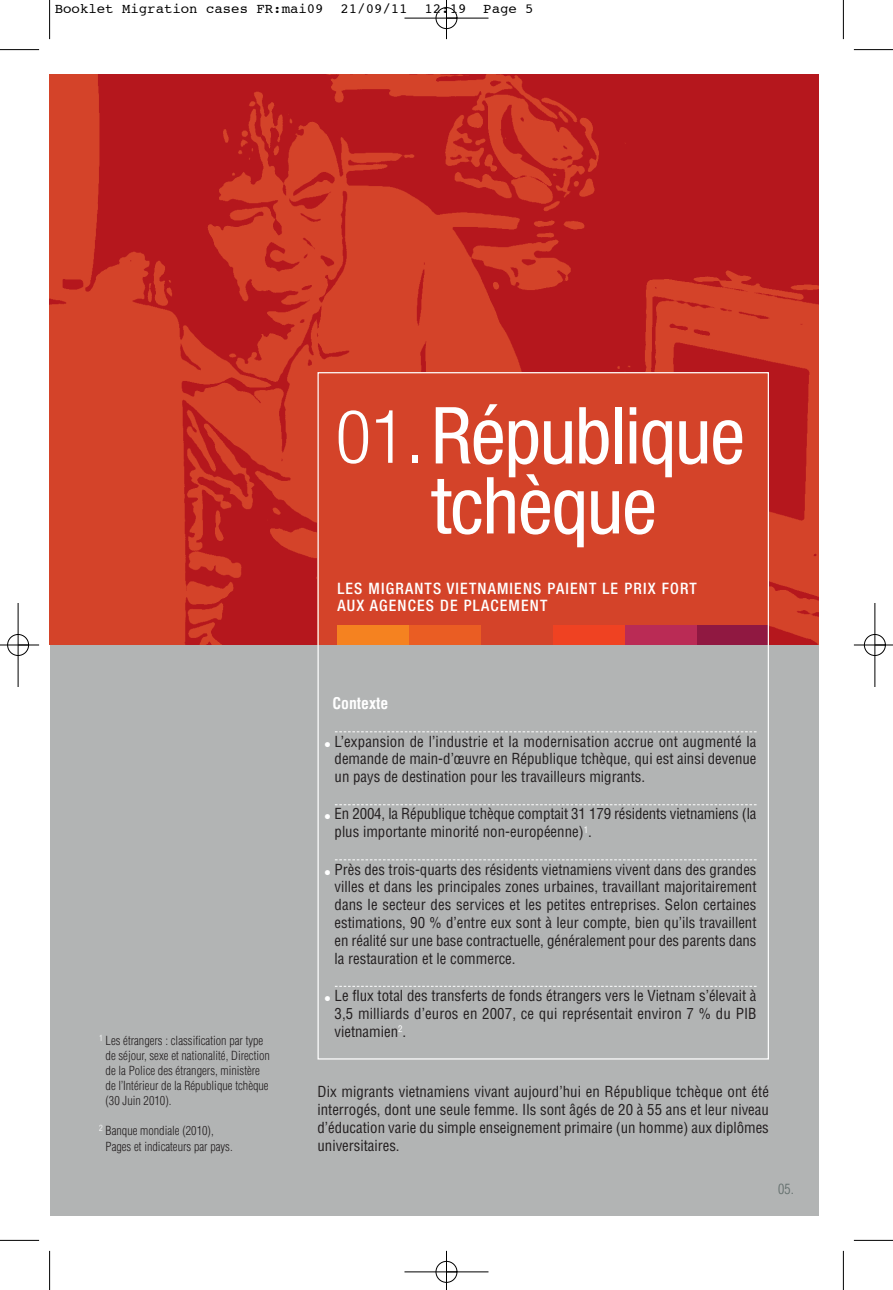
<style>
.page{position:relative;width:893px;height:1290px;background:#fff}
.page>*{position:absolute;margin:0;border:0;box-sizing:border-box;transform-origin:0 0}
.t1{font:condensed 78.75px/70px "Helvetica Neue";letter-spacing:-.015em;color:#fff;text-align:center}
.t2{font:500 condensed 15.75px/17.5px "Helvetica Neue";letter-spacing:.075em;color:#fff}
.t3{font:700 condensed 15.75px "Helvetica LT Std";color:#fff}
.t4{font:condensed 14.88px/17.8px "Helvetica LT Std";color:#231f20;text-align:justify}
.t5{font:14px "Courier";color:#000}
.t6{font:300 condensed 14px "Helvetica LT Std";color:#5f6b69}
.t7{font:300 condensed 12.25px/14.9px "Helvetica LT Std";color:#231f20}
.s1{font-weight:300;font-size:74.02px}
.s2{color:#fff}
</style>
<div class="page">
<div style="left:50px;top:620px;width:769px;height:595px;background:#b2b4b4"></div>
<img style="left:50px;top:74px;width:769px;height:571px">
<div style="left:317px;top:372px;width:452px;height:273px;background:#d44329"></div>
<div style="left:337px;top:625px;width:72px;height:20px;background:#f58220"></div>
<div style="left:409px;top:625px;width:72px;height:20px;background:#ea5d23"></div>
<div style="left:553px;top:625px;width:72px;height:20px;background:#ef4222"></div>
<div style="left:625px;top:625px;width:72px;height:20px;background:#ba2b55"></div>
<div style="left:697px;top:625px;width:72px;height:20px;background:#901841"></div>
<svg style="left:335px;top:731px;width:421px;height:1px"></svg>
<svg style="left:335px;top:804px;width:421px;height:1px"></svg>
<svg style="left:335px;top:859px;width:421px;height:1px"></svg>
<svg style="left:335px;top:986px;width:421px;height:1px"></svg>
<hr style="left:49px;top:0;width:1px;height:39px;background:#000">
<hr style="left:0;top:49px;width:39px;height:1px;background:#000">
<hr style="left:843px;top:0;width:1px;height:39px;background:#000">
<hr style="left:854px;top:49px;width:39px;height:1px;background:#000">
<hr style="left:49px;top:1251px;width:1px;height:39px;background:#000">
<hr style="left:0;top:1240px;width:39px;height:1px;background:#000">
<hr style="left:843px;top:1251px;width:1px;height:39px;background:#000">
<hr style="left:854px;top:1240px;width:39px;height:1px;background:#000">
<div style="left:436px;top:1261px;width:21px;height:22px;border:1px solid #fff;border-radius:50%"></div>
<hr style="left:404px;top:18px;width:84px;height:1px;background:#000">
<hr style="left:404px;top:1271px;width:84px;height:1px;background:#000">
<hr style="left:18px;top:603px;width:1px;height:84px;background:#000">
<hr style="left:875px;top:603px;width:1px;height:84px;background:#000">
<hr style="left:446px;top:0;width:1px;height:39px;background:#000">
<hr style="left:446px;top:1251px;width:1px;height:39px;background:#000">
<hr style="left:0;top:645px;width:39px;height:1px;background:#000">
<hr style="left:854px;top:645px;width:39px;height:1px;background:#000">
<div style="left:436px;top:7px;width:21px;height:22px;border:1px solid #000;border-radius:50%"></div>
<div style="left:436px;top:1261px;width:21px;height:21px;border:1px solid #000;border-radius:50%"></div>
<div style="left:7px;top:634px;width:22px;height:22px;border:1px solid #000;border-radius:50%"></div>
<div style="left:864px;top:634px;width:22px;height:22px;border:1px solid #000;border-radius:50%"></div>
<p class="t5" style="left:55px;top:2px;width:480px">Booklet Migration cases FR:mai09 21/09/11 12:19 Page 5</p>
<p class="t7" style="left:106px;top:1034px;width:166px;text-indent:-6px"><sup>1</sup> Les étrangers : classification par type de séjour, sexe et nationalité, Direction de la Police des étrangers, ministère de l’Intérieur de la République tchèque (30 Juin 2010).</p>
<p class="t7" style="left:106px;top:1124px;width:129px;line-height:15.6px;text-indent:-6px"><sup>2</sup> Banque mondiale (2010),<br>Pages et indicateurs par pays.</p>
<h1 class="t1" style="left:336px;top:407px;width:411px"><span class="s1">01.</span>République tchèque</h1>
<p class="t2" style="left:337px;top:581px;width:361px">LES MIGRANTS VIETNAMIENS PAIENT LE PRIX FORT<br>AUX AGENCES DE PLACEMENT</p>
<p class="t3" style="left:332px;top:697px;width:58px">Contexte</p>
<p class="t4" style="left:335px;top:733px;width:423px;text-indent:-10px"><span class="s2">●</span> L’expansion de l’industrie et la modernisation accrue ont augmenté la demande de main-d’œuvre en République tchèque, qui est ainsi devenue un pays de destination pour les travailleurs migrants.</p>
<p class="t4" style="left:335px;top:806px;width:423px;text-indent:-10px"><span class="s2">●</span> En 2004, la République tchèque comptait 31 179 résidents vietnamiens (la plus importante minorité non-européenne)<sup>1</sup>.</p>
<p class="t4" style="left:335px;top:861px;width:423px;text-indent:-10px"><span class="s2">●</span> Près des trois-quarts des résidents vietnamiens vivent dans des grandes villes et dans les principales zones urbaines, travaillant majoritairement dans le secteur des services et les petites entreprises. Selon certaines estimations, 90 % d’entre eux sont à leur compte, bien qu’ils travaillent en réalité sur une base contractuelle, généralement pour des parents dans la restauration et le commerce.</p>
<p class="t4" style="left:335px;top:988px;width:423px;text-indent:-10px"><span class="s2">●</span> Le flux total des transferts de fonds étrangers vers le Vietnam s’élevait à 3,5 milliards d’euros en 2007, ce qui représentait environ 7 % du PIB vietnamien<sup>2</sup>.</p>
<p class="t4" style="left:317px;top:1084px;width:453px">Dix migrants vietnamiens vivant aujourd’hui en République tchèque ont été interrogés, dont une seule femme. Ils sont âgés de 20 à 55 ans et leur niveau d’éducation varie du simple enseignement primaire (un homme) aux diplômes universitaires.</p>
<p class="t6" style="left:778px;top:1183px;width:17px">05.</p>
</div>
